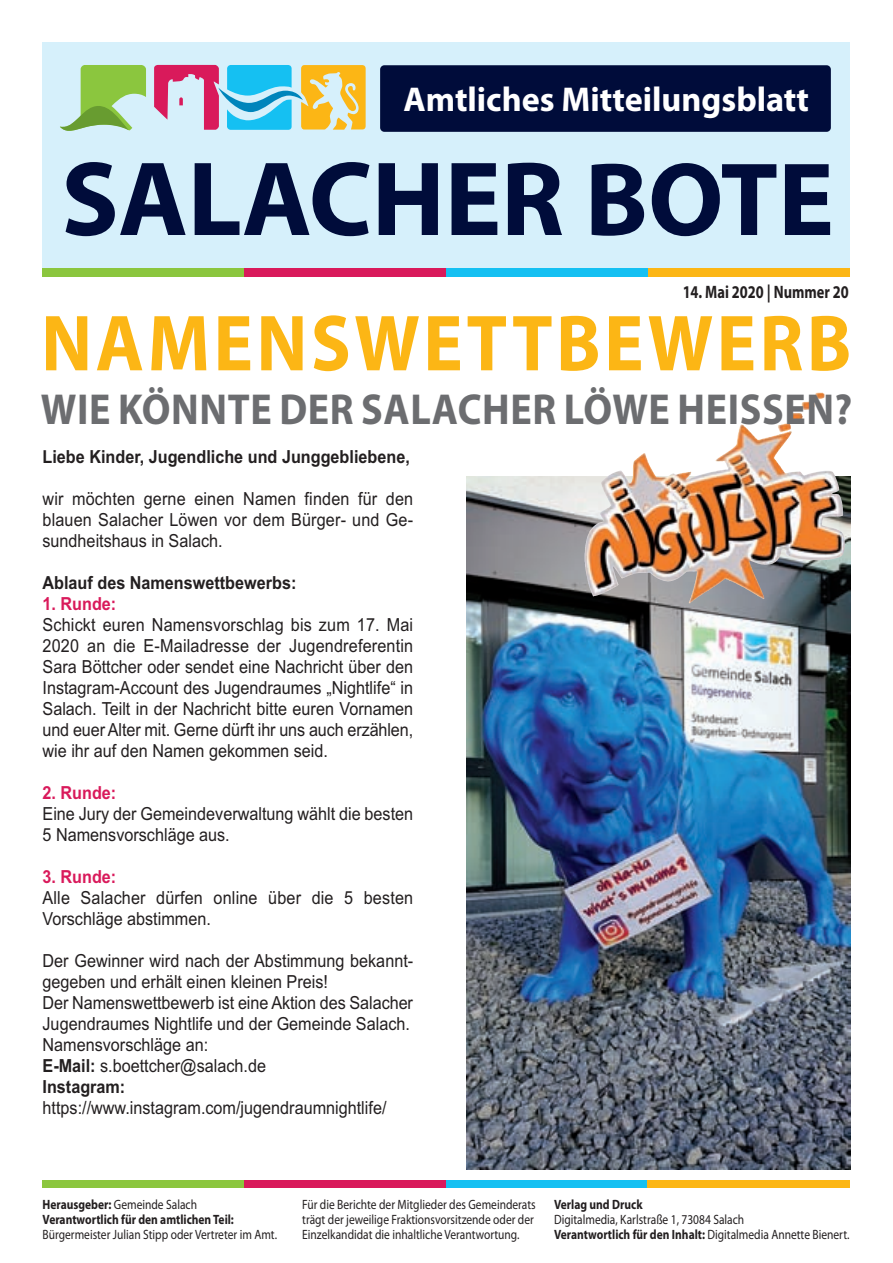
<style>
.page{position:relative;width:893px;height:1263px;background:#fff}
.page>*{position:absolute;margin:0;border:0;box-sizing:border-box;transform-origin:0 0}
.t1{font:700 106.5px "Myriad Pro";letter-spacing:-.005em;color:#000c3a}
.t2{font:700 80.25px "Myriad Pro";letter-spacing:.045em;color:#fcb615;scale:.92 1}
.t3{font:700 43.5px "Myriad Pro";letter-spacing:.015em;color:#6c6d70;scale:.92 1}
.t4{font:700 34.5px "Myriad Pro";color:#fff}
.t5{font:18px/21px "Arial";color:#231f20;scale:.9 1}
.t6{font:700 18px "Arial";color:#231f20;scale:.9 1}
.t7{font:700 18px "Myriad Pro";color:#231f20;scale:.8 1}
.t8{font:13.5px/15px "Myriad Pro";color:#231f20;scale:.85 1}
.s1{font-size:105px}
.s2{font-weight:700;color:#d91a5b}
.s3{font-weight:700}
</style>
<div class="page">
<img style="left:466px;top:476px;width:384px;height:693px">
<img style="left:584px;top:473px;width:30px;height:81px">
<div style="left:42px;top:43px;width:808px;height:233px;background:#d6f0fb"></div>
<div style="left:42px;top:1180px;width:203px;height:7px;background:#8bc63e"></div>
<div style="left:244px;top:1180px;width:203px;height:7px;background:#d91a5b"></div>
<div style="left:447px;top:1180px;width:202px;height:7px;background:#15c0f2"></div>
<div style="left:648px;top:1180px;width:202px;height:7px;background:#fcb615"></div>
<div style="left:42px;top:268px;width:202px;height:8px;background:#8bc63e"></div>
<div style="left:244px;top:268px;width:202px;height:8px;background:#d91a5b"></div>
<div style="left:446px;top:268px;width:202px;height:8px;background:#15c0f2"></div>
<div style="left:648px;top:268px;width:202px;height:8px;background:#fcb615"></div>
<div style="left:380px;top:65px;width:451px;height:67px;background:#000c3a;border-radius:4px"></div>
<svg style="left:60px;top:65px;width:86px;height:66px"></svg>
<svg style="left:154px;top:65px;width:212px;height:65px"></svg>
<p class="t4" style="left:404px;top:86px;width:407px">Amtliches Mitteilungsblatt</p>
<p class="t1" style="left:61px;top:159px;width:774px">SALACHER <span class="s1">BOTE</span></p>
<p class="t7" style="left:683px;top:285px;width:209px">14. Mai 2020 | Nummer 20</p>
<p class="t2" style="left:41px;top:313px;width:882px">NAMENSWETTBEWERB</p>
<p class="t3" style="left:41px;top:393px;width:883px">WIE KÖNNTE DER SALACHER LÖWE HEISSEN?</p>
<p class="t6" style="left:43px;top:446px;width:410px">Liebe Kinder, Jugendliche und Junggebliebene,</p>
<p class="t5" style="left:43px;top:488px;width:413px;text-align:justify">wir möchten gerne einen Namen finden für den blauen Salacher Löwen vor dem Bürger- und Ge&shy;sundheitshaus in Salach.</p>
<p class="t6" style="left:43px;top:572px;width:284px">Ablauf des Namenswettbewerbs:</p>
<p class="t5" style="left:43px;top:593px;width:413px"><span class="s2">1. Runde:<br></span>Schickt euren Namensvorschlag bis zum 17. Mai 2020 an die E-Mailadresse der Jugendreferentin Sara Böttcher oder sendet eine Nachricht über den Instagram-Account des Jugendraumes „Nightlife“ in Salach. Teilt in der Nachricht bitte euren Vornamen und euer Alter mit. Gerne dürft ihr uns auch erzählen, wie ihr auf den Namen gekommen seid.</p>
<p class="t5" style="left:43px;top:782px;width:413px"><span class="s2">2. Runde:<br></span>Eine Jury der Gemeindeverwaltung wählt die besten<br>5 Namensvorschläge aus.</p>
<p class="t5" style="left:43px;top:866px;width:413px"><span class="s2">3. Runde:<br></span>Alle Salacher dürfen online über die 5 besten<br>Vorschläge abstimmen.</p>
<p class="t5" style="left:43px;top:950px;width:414px">Der Gewinner wird nach der Abstimmung bekannt&shy;gegeben und erhält einen kleinen Preis!<br>Der Namenswettbewerb ist eine Aktion des Salacher Jugendraumes Nightlife und der Gemeinde Salach.<br>Namensvorschläge an:<br><span class="s3">E-Mail:</span> s.boettcher@salach.de<br><span class="s3">Instagram: </span>https://www.instagram.com/jugendraumnightlife/</p>
<p class="t8" style="left:43px;top:1198px;width:277px"><span class="s3">Herausgeber:</span> Gemeinde Salach<br><span class="s3">Verantwortlich für den amtlichen Teil:<br></span>Bürgermeister Julian Stipp oder Vertreter im Amt.</p>
<p class="t8" style="left:302px;top:1198px;width:276px">Für die Berichte der Mitglieder des Gemeinderats trägt der jeweilige Fraktionsvorsitzende oder der<br>Einzelkandidat die inhaltliche Verantwortung.</p>
<p class="t8" style="left:554px;top:1198px;width:349px"><span class="s3">Verlag und Druck<br></span>Digitalmedia, Karlstraße 1, 73084 Salach<br><span class="s3">Verantwortlich für den Inhalt:</span> Digitalmedia Annette Bienert.</p>
</div>
